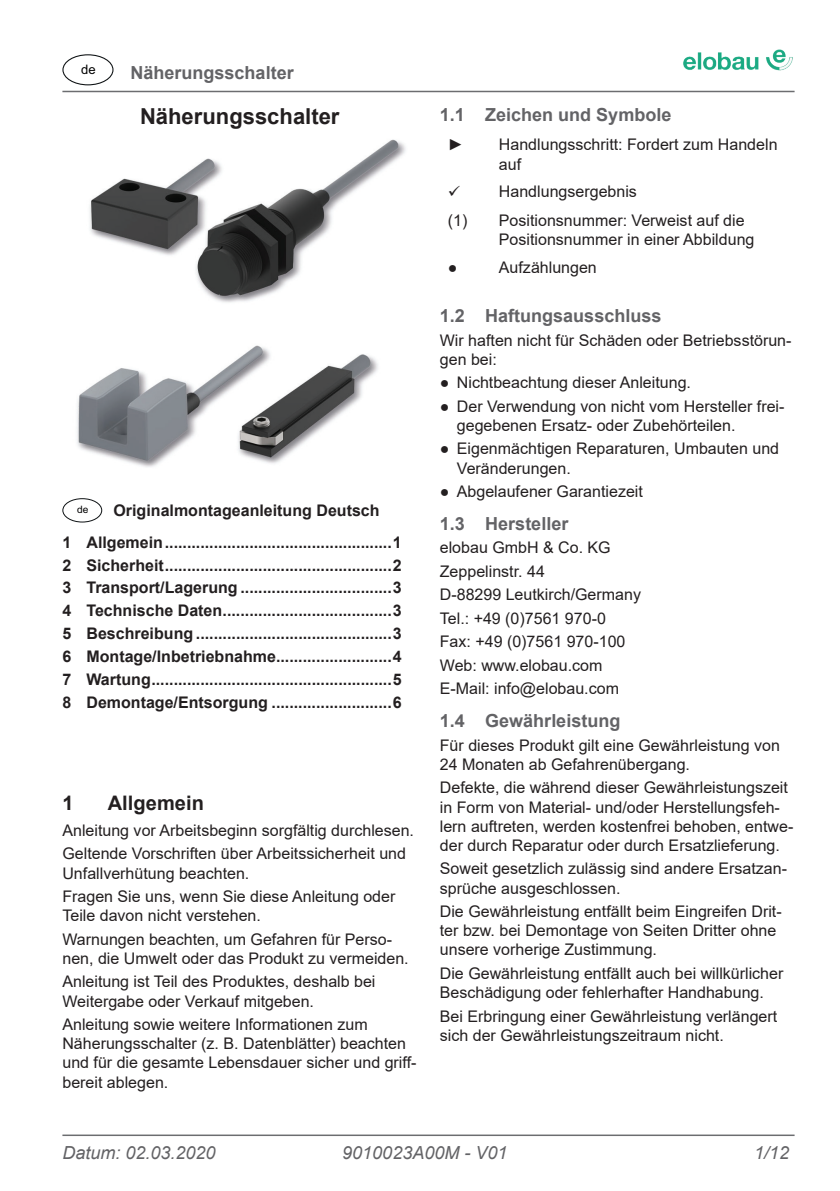
<style>
.page{position:relative;width:840px;height:1191px;background:#fff}
.page>*{position:absolute;margin:0;border:0;box-sizing:border-box;transform-origin:0 0}
.t1{font:700 22px "Arial";color:#231f20}
.t2{font:700 20px "Arial";letter-spacing:.005em;color:#231f20}
.t3{font:700 18px "Arial";color:#636366}
.t4{font:italic 18px "Arial";color:#636366}
.t5{font:16px/19.2px "Arial";color:#231f20}
.t6{font:700 16px/22.8px "Arial";color:#231f20}
.t7{font:13px "Arial";color:#000001}
.t8{font:10.2px "Arial";color:#000001}
</style>
<div class="page">
<hr style="left:62px;top:91px;width:732px;height:1px;background:#6c6d70">
<img style="left:683px;top:49px;width:110px;height:22px">
<div style="left:62px;top:54px;width:51px;height:31px;border:1px solid #0e1214;border-radius:50%"></div>
<hr style="left:62px;top:1134px;width:732px;height:2px;background:#6c6d70">
<img style="left:77px;top:139px;width:329px;height:328px">
<div style="left:62px;top:498px;width:40px;height:24px;border:1px solid #0e1214;border-radius:50%"></div>
<p class="t7" style="left:81px;top:61px;width:16px">de</p>
<p class="t3" style="left:130px;top:60px;width:164px">Näherungsschalter</p>
<h1 class="t1" style="left:140px;top:101px;width:201px">Näherungsschalter</h1>
<p class="t6" style="left:62px;top:495px;width:340px;line-height:31.4px;text-indent:51px">Originalmontageanleitung Deutsch<br>1 Allgemein...................................................1</p>
<p class="t6" style="left:62px;top:554px;width:340px;text-align:justify">2 Sicherheit...................................................2<br>3 Transport/Lagerung ..................................3<br>4 Technische Daten......................................3<br>5 Beschreibung ............................................3<br>6 Montage/Inbetriebnahme..........................4<br>7 Wartung......................................................5<br>8 Demontage/Entsorgung ...........................6</p>
<p class="t8" style="left:77px;top:503px;width:13px">de</p>
<p class="t2" style="left:62px;top:788px;width:13px">1</p>
<p class="t2" style="left:108px;top:788px;width:98px">Allgemein</p>
<p class="t5" style="left:62px;top:818px;width:353px;line-height:23.4px">Anleitung vor Arbeitsbeginn sorgfältig durchlesen.<br>Geltende Vorschriften über Arbeitssicherheit und</p>
<p class="t5" style="left:62px;top:861px;width:334px;line-height:23.4px">Unfallverhütung beachten.<br>Fragen Sie uns, wenn Sie diese Anleitung oder</p>
<p class="t5" style="left:62px;top:903px;width:331px;line-height:23.4px">Teile davon nicht verstehen.<br>Warnungen beachten, um Gefahren für Perso-</p>
<p class="t5" style="left:62px;top:946px;width:347px;line-height:23.4px">nen, die Umwelt oder das Produkt zu vermeiden.<br>Anleitung ist Teil des Produktes, deshalb bei</p>
<p class="t5" style="left:62px;top:989px;width:307px;line-height:23.4px">Weitergabe oder Verkauf mitgeben.<br>Anleitung sowie weitere Informationen zum</p>
<p class="t5" style="left:62px;top:1033px;width:355px">Näherungsschalter (z. B. Datenblätter) beachten und für die gesamte Lebensdauer sicher und griff&shy;bereit ablegen.</p>
<p class="t3" style="left:439px;top:102px;width:233px">1.1 Zeichen und Symbole</p>
<p class="t5" style="left:447px;top:135px;width:17px">►</p>
<p class="t5" style="left:498px;top:135px;width:280px">Handlungsschritt: Fordert zum Handeln auf</p>
<p class="t5" style="left:447px;top:177px;width:298px;line-height:28.4px;text-indent:51px">Handlungsergebnis<br>(1) Positionsnummer: Verweist auf die</p>
<p class="t5" style="left:498px;top:229px;width:257px">Positionsnummer in einer Abbildung</p>
<p class="t5" style="left:447px;top:257px;width:11px">●</p>
<p class="t5" style="left:498px;top:257px;width:99px">Aufzählungen</p>
<p class="t3" style="left:439px;top:303px;width:223px">1.2 Haftungsausschluss</p>
<p class="t5" style="left:439px;top:330px;width:353px">Wir haften nicht für Schäden oder Betriebsstörun&shy;gen bei:</p>
<p class="t5" style="left:439px;top:373px;width:252px">● Nichtbeachtung dieser Anleitung.</p>
<p class="t5" style="left:456px;top:396px;width:329px;text-indent:-17px">● Der Verwendung von nicht vom Hersteller frei&shy;gegebenen Ersatz- oder Zubehörteilen.</p>
<p class="t5" style="left:456px;top:439px;width:323px;text-indent:-17px">● Eigenmächtigen Reparaturen, Umbauten und<br>Veränderungen.</p>
<p class="t5" style="left:439px;top:482px;width:204px">● Abgelaufener Garantiezeit</p>
<p class="t3" style="left:439px;top:511px;width:130px">1.3 Hersteller</p>
<p class="t5" style="left:439px;top:536px;width:202px;line-height:23.4px">elobau GmbH &amp; Co. KG<br>Zeppelinstr. 44<br>D-88299 Leutkirch/Germany<br>Tel.: +49 (0)7561 970-0<br>Fax: +49 (0)7561 970-100<br>Web: www.elobau.com<br>E-Mail: info@elobau.com</p>
<p class="t3" style="left:439px;top:708px;width:182px">1.4 Gewährleistung</p>
<p class="t5" style="left:439px;top:735px;width:341px">Für dieses Produkt gilt eine Gewährleistung von<br>24 Monaten ab Gefahrenübergang.</p>
<p class="t5" style="left:439px;top:778px;width:355px">Defekte, die während dieser Gewährleistungszeit in Form von Material- und/oder Herstellungsfeh&shy;lern auftreten, werden kostenfrei behoben, entwe&shy;der durch Reparatur oder durch Ersatzlieferung.</p>
<p class="t5" style="left:439px;top:859px;width:348px">Soweit gesetzlich zulässig sind andere Ersatzan&shy;sprüche ausgeschlossen.</p>
<p class="t5" style="left:439px;top:901px;width:343px">Die Gewährleistung entfällt beim Eingreifen Drit&shy;ter bzw. bei Demontage von Seiten Dritter ohne unsere vorherige Zustimmung.</p>
<p class="t5" style="left:439px;top:963px;width:345px">Die Gewährleistung entfällt auch bei willkürlicher<br>Beschädigung oder fehlerhafter Handhabung.</p>
<p class="t5" style="left:439px;top:1006px;width:339px">Bei Erbringung einer Gewährleistung verlängert sich der Gewährleistungszeitraum nicht.</p>
<p class="t4" style="left:62px;top:1140px;width:154px">Datum: 02.03.2020</p>
<p class="t4" style="left:342px;top:1140px;width:166px">9010023A00M - V01</p>
<p class="t4" style="left:753px;top:1140px;width:37px">1/12</p>
</div>
